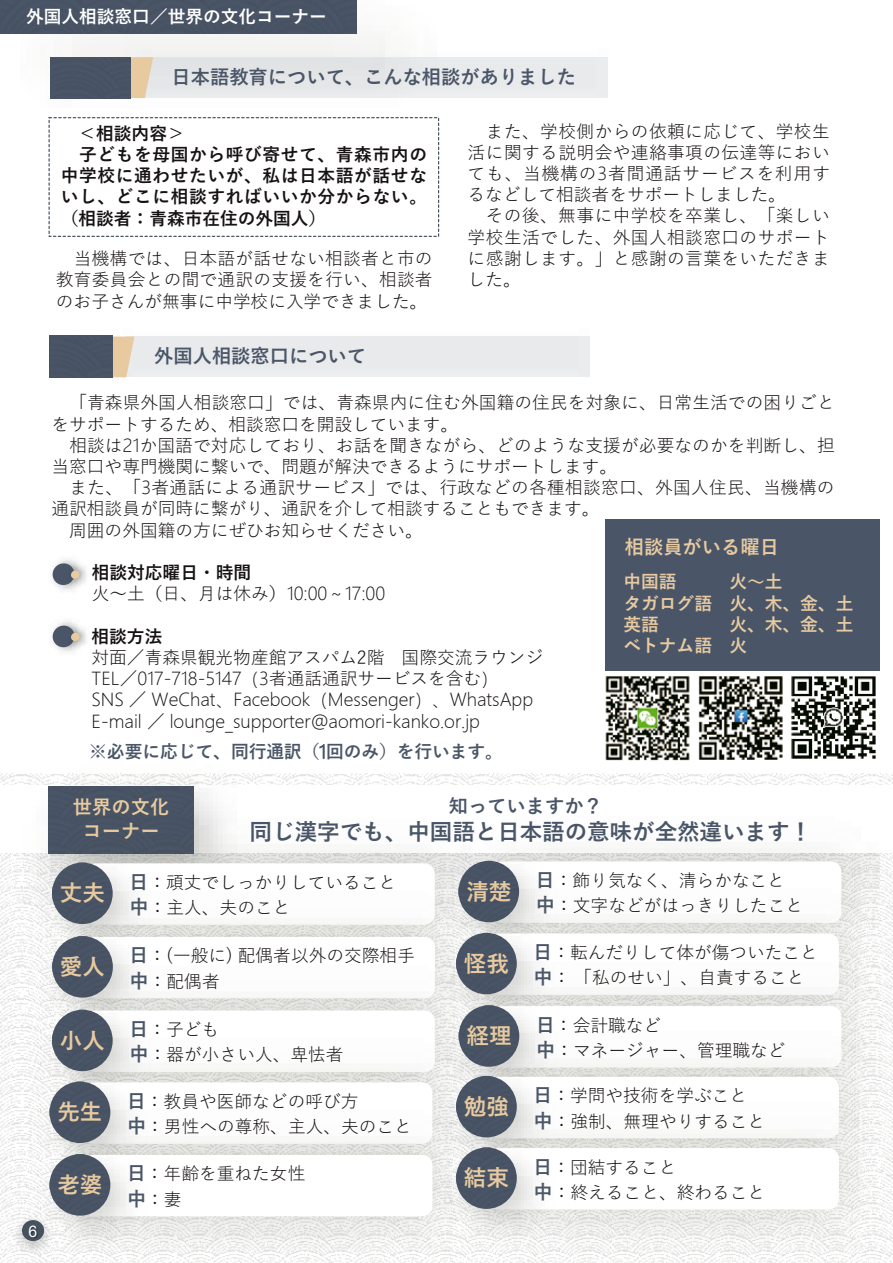
<style>
.page{position:relative;width:893px;height:1263px;background:#fff}
.page>*{position:absolute;margin:0;border:0;box-sizing:border-box;transform-origin:0 0}
.t1{font:700 22.5px "Yu Gothic";color:#4a5668}
.t2{font:700 22.5px "Yu Gothic";color:#e7caa0}
.t3{font:700 19.2px "Yu Gothic";color:#4a5668}
.t4{font:700 19.2px/23.2px "Yu Gothic";color:#e7caa0;text-align:center}
.t5{font:17.7px/25.3px "Yu Gothic";color:#161112}
.t6{font:300 17.7px/21.1px "Microsoft Ya Hei";color:#161112}
.t7{font:700 17.7px "Yu Gothic";letter-spacing:.035em;color:#161112}
.t8{font:700 17.7px/21.3px "Yu Gothic";color:#e7caa0}
.t9{font:17.7px "Microsoft Ya Hei UI Light";color:#161112}
.t10{font:700 17.7px "Yu Gothic";color:#4a5668}
.t11{font:700 17.7px "Yu Gothic";color:#fff}
.t12{font:700 17.7px "Yu Gothic";color:#161112}
.t13{font:16.05px "Arial";color:#fff}
.s1{font-family:"Microsoft Ya Hei UI Light"}
.s2{font-weight:700}
.s3{font-family:"Microsoft Ya Hei";font-weight:300}
.s4{font-family:"Yu Gothic"}
.s5{font-family:"Yu Gothic";font-weight:400}
.s6{font-family:"Microsoft Jheng Hei UI Light";font-weight:400}
.s7{font-weight:700;font-size:19.2px;color:#4a5668}
</style>
<div class="page">
<img style="left:0;top:773px;width:893px;height:490px">
<div style="left:49px;top:117px;width:390px;height:120px;border:1px dashed #475261"></div>
<img style="left:48px;top:0;width:392px;height:140px">
<div style="left:0;top:0;width:356px;height:34px;background:#485365"></div>
<div style="left:605px;top:519px;width:275px;height:152px;background:#4a5668"></div>
<img style="left:605px;top:676px;width:85px;height:64px">
<img style="left:698px;top:676px;width:85px;height:64px">
<img style="left:791px;top:676px;width:85px;height:64px">
<img style="left:57px;top:560px;width:6px;height:29px">
<img style="left:63px;top:560px;width:24px;height:30px">
<svg style="left:52px;top:562px;width:28px;height:24px"></svg>
<img style="left:58px;top:623px;width:5px;height:28px">
<img style="left:63px;top:622px;width:24px;height:29px">
<svg style="left:52px;top:624px;width:28px;height:25px"></svg>
<div style="left:126px;top:336px;width:463px;height:41px;background:#e9eaec"></div>
<svg style="left:112px;top:336px;width:22px;height:41px"></svg>
<div style="left:49px;top:336px;width:63px;height:41px;background:#485365"></div>
<img style="left:13px;top:740px;width:863px;height:209px">
<img style="left:190px;top:743px;width:690px;height:43px">
<div style="left:0;top:786px;width:893px;height:67px;background:#fff"></div>
<img style="left:14px;top:751px;width:246px;height:169px">
<div style="left:48px;top:786px;width:146px;height:67px;background:#485365"></div>
<img style="left:24px;top:802px;width:407px;height:74px">
<div style="left:85px;top:863px;width:350px;height:62px;background:#fff;border-radius:10px"></div>
<img style="left:31px;top:841px;width:128px;height:35px">
<svg style="left:52px;top:862px;width:61px;height:62px"></svg>
<img style="left:431px;top:853px;width:449px;height:19px">
<div style="left:492px;top:861px;width:349px;height:62px;background:#fff;border-radius:10px"></div>
<img style="left:437px;top:853px;width:128px;height:19px">
<div style="left:458px;top:861px;width:61px;height:61px;background:#485365;border-radius:50%"></div>
<img style="left:24px;top:876px;width:404px;height:73px">
<div style="left:86px;top:937px;width:349px;height:61px;background:#fff;border-radius:10px"></div>
<img style="left:31px;top:915px;width:128px;height:34px">
<svg style="left:52px;top:936px;width:61px;height:61px"></svg>
<img style="left:428px;top:872px;width:452px;height:73px">
<div style="left:489px;top:933px;width:350px;height:62px;background:#fff;border-radius:10px"></div>
<img style="left:435px;top:911px;width:128px;height:34px">
<div style="left:456px;top:933px;width:61px;height:61px;background:#485365;border-radius:50%"></div>
<img style="left:24px;top:949px;width:407px;height:72px">
<div style="left:85px;top:1010px;width:350px;height:62px;background:#fff;border-radius:10px"></div>
<img style="left:31px;top:988px;width:128px;height:33px">
<div style="left:52px;top:1010px;width:61px;height:61px;background:#485365;border-radius:50%"></div>
<img style="left:431px;top:945px;width:449px;height:71px">
<div style="left:492px;top:1006px;width:349px;height:61px;background:#fff;border-radius:10px"></div>
<img style="left:437px;top:984px;width:129px;height:32px">
<svg style="left:459px;top:1005px;width:60px;height:62px"></svg>
<img style="left:22px;top:1021px;width:406px;height:73px">
<div style="left:83px;top:1082px;width:349px;height:62px;background:#fff;border-radius:10px"></div>
<img style="left:28px;top:1060px;width:129px;height:34px">
<svg style="left:50px;top:1081px;width:60px;height:62px"></svg>
<img style="left:428px;top:1016px;width:452px;height:71px">
<div style="left:489px;top:1077px;width:350px;height:61px;background:#fff;border-radius:10px"></div>
<img style="left:435px;top:1054px;width:128px;height:33px">
<svg style="left:456px;top:1076px;width:61px;height:61px"></svg>
<img style="left:22px;top:1094px;width:406px;height:158px">
<div style="left:83px;top:1155px;width:349px;height:61px;background:#fff;border-radius:10px"></div>
<img style="left:28px;top:1133px;width:129px;height:119px">
<div style="left:50px;top:1154px;width:60px;height:61px;background:#485365;border-radius:50%"></div>
<img style="left:428px;top:1087px;width:452px;height:165px">
<div style="left:489px;top:1148px;width:350px;height:61px;background:#fff;border-radius:10px"></div>
<img style="left:435px;top:1126px;width:128px;height:126px">
<div style="left:456px;top:1147px;width:61px;height:62px;background:#485365;border-radius:50%"></div>
<img style="left:128px;top:36px;width:312px;height:74px">
<div style="left:144px;top:57px;width:464px;height:41px;background:#e8e9eb"></div>
<svg style="left:131px;top:57px;width:22px;height:41px"></svg>
<div style="left:50px;top:57px;width:81px;height:42px;background:#485365"></div>
<img style="left:13px;top:1207px;width:49px;height:45px">
<img style="left:18px;top:1215px;width:32px;height:37px">
<p class="t11" style="left:26px;top:7px;width:302px">外国人相談窓口／世界の文化コーナー</p>
<p class="t3" style="left:172px;top:66px;width:406px">日本語教育について、こんな相談がありました</p>
<p class="t7" style="left:78px;top:123px;width:108px">＜相談内容＞</p>
<p class="t7" style="left:79px;top:144px;width:350px">子どもを母国から呼び寄せて、青森市内の</p>
<p class="t7" style="left:61px;top:166px;width:368px">中学校に通わせたいが、私は日本語が話せな</p>
<p class="t7" style="left:61px;top:187px;width:368px">いし、どこに相談すればいいか分からない。</p>
<p class="t12" style="left:61px;top:208px;width:267px">（相談者：青森市在住の外国人）</p>
<p class="t5" style="left:56px;top:246px;width:378px;line-height:21.1px;text-align:justify;text-indent:18px">当機構では、日本語が話せない相談者と市の教育委員会との間で通訳の支援を行い、相談者のお子さんが無事に中学校に入学できました。</p>
<p class="t3" style="left:154px;top:345px;width:213px">外国人相談窓口について</p>
<p class="t5" style="left:468px;top:118px;width:364px;line-height:21.1px;text-align:justify;text-indent:18px">また、学校側からの依頼に応じて、学校生活に関する説明会や連絡事項の伝達等においても、当機構の<span class="s1">3</span>者間通話サービスを利用するなどして相談者をサポートしました。</p>
<p class="t5" style="left:468px;top:203px;width:364px;line-height:21.1px;text-align:justify;text-indent:18px">その後、無事に中学校を卒業し、「楽しい学校生活でした、外国人相談窓口のサポートに感謝します。」と感謝の言葉をいただきました。</p>
<p class="t5" style="left:51px;top:390px;width:785px;line-height:21.1px;text-indent:18px">「青森県外国人相談窓口」では、青森県内に住む外国籍の住民を対象に、日常生活での困りごとをサポートするため、相談窓口を開設しています。</p>
<p class="t5" style="left:51px;top:433px;width:785px;line-height:21px;text-indent:18px">相談は<span class="s1">21</span>か国語で対応しており、お話を聞きながら、どのような支援が必要なのかを判断し、担当窓口や専門機関に繋いで、問題が解決できるようにサポートします。</p>
<p class="t5" style="left:70px;top:473px;width:766px">また、「<span class="s1">3</span>者通話による通訳サービス」では、行政などの各種相談窓口、外国人住民、当機構の</p>
<p class="t5" style="left:51px;top:494px;width:550px">通訳相談員が同時に繋がり、通訳を介して相談することもできます。</p>
<p class="t5" style="left:69px;top:515px;width:355px">周囲の外国籍の方にぜひお知らせください。</p>
<p class="t5" style="left:92px;top:559px;width:295px;line-height:21.5px"><span class="s2">相談対応曜日・時間<br></span>火～土（日、月は休み）<span class="s1">10:00～17:00</span></p>
<p class="t7" style="left:92px;top:626px;width:72px">相談方法</p>
<p class="t5" style="left:92px;top:642px;width:453px">対面／青森県観光物産館アスパム2階 国際交流ラウンジ</p>
<p class="t9" style="left:92px;top:667px;width:409px"><span class="s3">TEL</span><span class="s4">／</span>017-718-5147（3<span class="s4">者通話通訳サービスを含む</span>）</p>
<p class="t6" style="left:92px;top:689px;width:443px">SNS <span class="s5">／</span> WeChat、Facebook（Messenger）、WhatsApp<br>E-mail <span class="s5">／</span> lounge_supporter@aomori-kanko.or.jp</p>
<p class="t10" style="left:89px;top:742px;width:415px">※必要に応じて、同行通訳（<span class="s6">1</span>回のみ）を行います。</p>
<p class="t4" style="left:625px;top:536px;width:156px">相談員がいる曜日</p>
<p class="t8" style="left:623px;top:571px;width:55px">中国語</p>
<p class="t8" style="left:623px;top:571px;width:231px;text-indent:106px">火～土<br>タガログ語 火、木、金、土英語</p>
<p class="t8" style="left:623px;top:614px;width:231px;text-indent:106px">火、木、金、土ベトナム語 火</p>
<p class="t3" style="left:449px;top:795px;width:156px">知っていますか？</p>
<p class="t1" style="left:250px;top:819px;width:564px">同じ漢字でも、中国語と日本語の意味が全然違います！</p>
<p class="t4" style="left:73px;top:796px;width:98px">世界の文化コーナー</p>
<p class="t5" style="left:129px;top:867px;width:269px"><span class="s7">日</span>：頑丈でしっかりしていること<span class="s7">中</span>：主人、夫のこと</p>
<p class="t2" style="left:60px;top:880px;width:47px">丈夫</p>
<p class="t5" style="left:536px;top:865px;width:269px"><span class="s7">日</span>：飾り気なく、清らかなこと<span class="s7">中</span>：文字などがはっきりしたこと</p>
<p class="t2" style="left:466px;top:879px;width:47px">清楚</p>
<p class="t2" style="left:60px;top:954px;width:47px">愛人</p>
<p class="t5" style="left:533px;top:937px;width:286px"><span class="s7">日</span>：転んだりして体が傷ついたこと<span class="s7">中</span>：「私のせい」、自責すること</p>
<p class="t5" style="left:129px;top:941px;width:287px"><span class="s7">日</span>：(一般に) 配偶者以外の交際相手<span class="s7">中</span>：配偶者</p>
<p class="t2" style="left:464px;top:951px;width:47px">怪我</p>
<p class="t13" style="left:29px;top:1220px;width:10px">6</p>
<p class="t2" style="left:60px;top:1028px;width:47px">小人</p>
<p class="t2" style="left:57px;top:1099px;width:47px">先生</p>
<p class="t2" style="left:57px;top:1172px;width:47px">老婆</p>
<p class="t5" style="left:129px;top:1014px;width:216px"><span class="s7">日</span>：子ども<br><span class="s7">中</span>：器が小さい人、卑怯者</p>
<p class="t5" style="left:127px;top:1086px;width:287px"><span class="s7">日</span>：教員や医師などの呼び方<br><span class="s7">中</span>：男性への尊称、主人、夫のこと</p>
<p class="t5" style="left:127px;top:1159px;width:180px"><span class="s7">日</span>：年齢を重ねた女性<span class="s7">中</span>：妻</p>
<p class="t2" style="left:466px;top:1023px;width:47px">経理</p>
<p class="t2" style="left:464px;top:1094px;width:47px">勉強</p>
<p class="t2" style="left:464px;top:1165px;width:47px">結束</p>
<p class="t5" style="left:536px;top:1010px;width:251px"><span class="s7">日</span>：会計職など<br><span class="s7">中</span>：マネージャー、管理職など</p>
<p class="t5" style="left:533px;top:1081px;width:234px"><span class="s7">日</span>：学問や技術を学ぶこと<span class="s7">中</span>：強制、無理やりすること</p>
<p class="t5" style="left:533px;top:1152px;width:234px"><span class="s7">日</span>：団結すること<br><span class="s7">中</span>：終えること、終わること</p>
</div>
